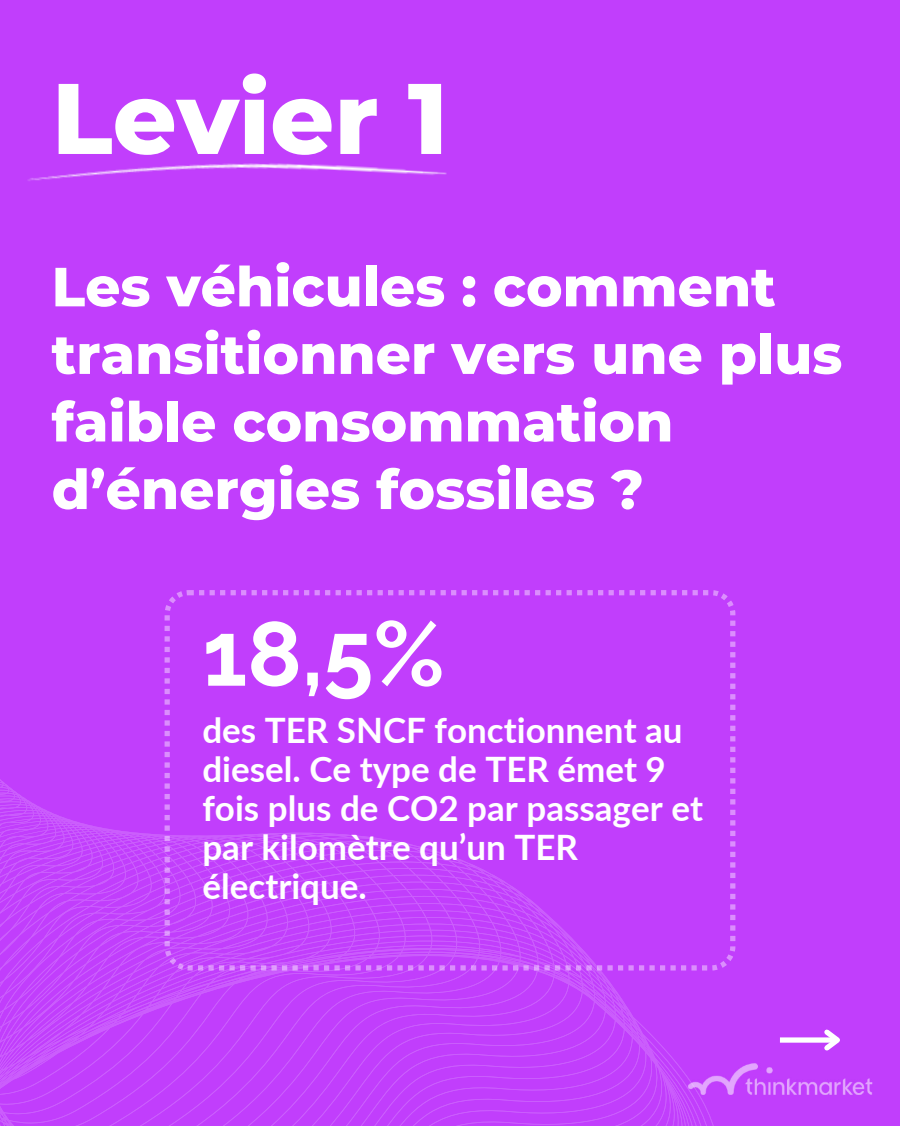
<style>
.page{position:relative;width:900px;height:1126px;background:#fff}
.page>*{position:absolute;margin:0;border:0;box-sizing:border-box;transform-origin:0 0}
.t1{font:800 100px "Montserrat";color:#fff}
.t2{font:700 90.7px "Raleway";color:#fff}
.t3{font:800 55px/67.5px "Montserrat";color:#fff}
.t4{font:700 35px/39px "Lato";color:#fff}
</style>
<div class="page">
<div style="left:0;top:0;width:900px;height:1125px;background:#c13efc"></div>
<svg style="left:165px;top:590px;width:570px;height:25px"></svg>
<svg style="left:0;top:615px;width:775px;height:510px"></svg>
<img style="left:28px;top:163px;width:419px;height:18px">
<svg style="left:780px;top:1037px;width:40px;height:5px"></svg>
<svg style="left:820px;top:1029px;width:20px;height:22px"></svg>
<img style="left:685px;top:1061px;width:188px;height:33px">
<h1 class="t1" style="left:52px;top:57px;width:398px">Levier 1</h1>
<h3 class="t3" style="left:52px;top:253px;width:792px">Les véhicules : comment transitionner vers une plus faible consommation d’énergies fossiles ?</h3>
<h2 class="t2" style="left:202px;top:600px;width:244px">18,5%</h2>
<p class="t4" style="left:202px;top:710px;width:502px">des TER SNCF fonctionnent au diesel. Ce type de TER émet 9 fois plus de CO2 par passager et par kilomètre qu’un TER électrique.</p>
</div>
